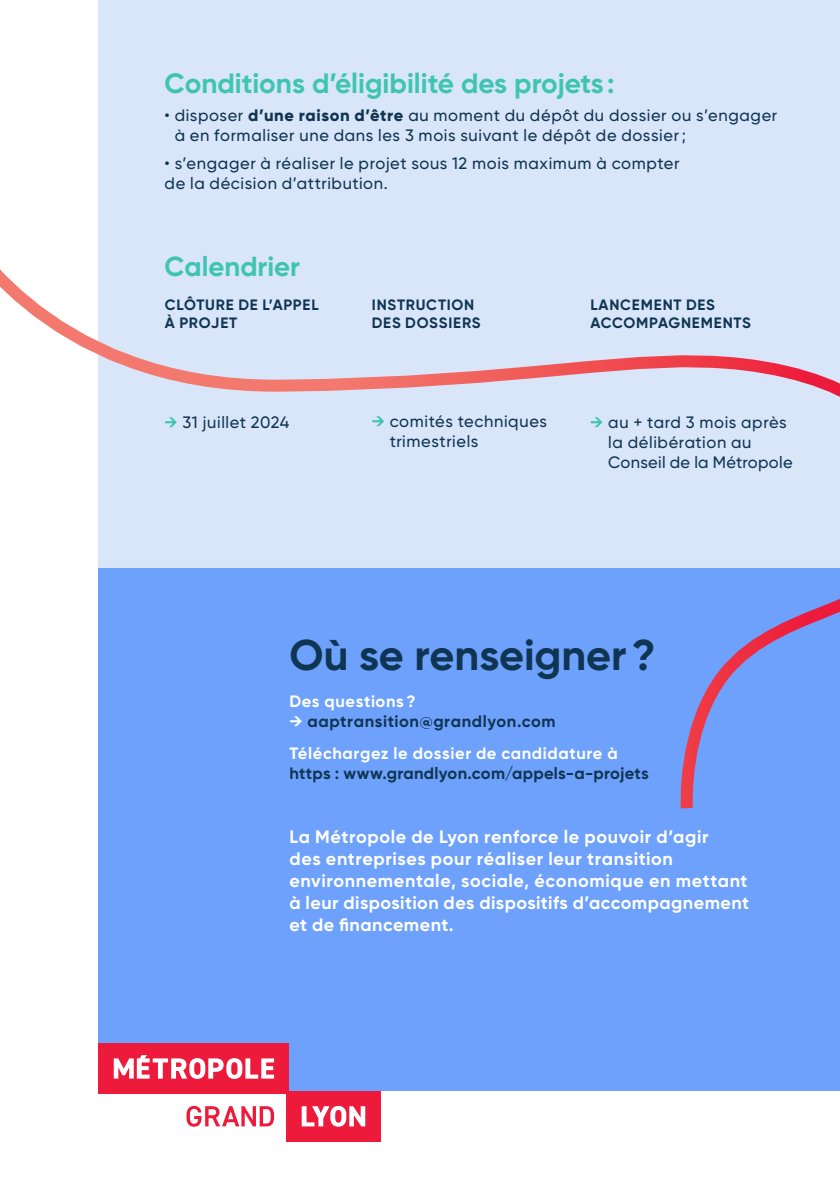
<style>
.page{position:relative;width:840px;height:1191px;background:#fff}
.page>*{position:absolute;margin:0;border:0;box-sizing:border-box;transform-origin:0 0}
.t1{font:700 43px "Gilroy";color:#103553}
.t2{font:700 28px "Gilroy";color:#3fc4b3}
.t3{font:700 27.6px "Gilroy";color:#3fc4b3}
.t4{font:700 18px/22px "Gilroy";letter-spacing:.03em;color:#fff}
.t5{font:500 16.4px/20px "Gilroy";letter-spacing:.035em;color:#103553}
.t6{font:700 16.4px/31.4px "Gilroy";letter-spacing:.035em;color:#fff}
.t7{font:700 16.4px "Gilroy";letter-spacing:.015em;color:#103553}
.t8{font:700 15px/18px "Gilroy";letter-spacing:.05em;color:#103553}
.s1{font-weight:800}
.s2{font-weight:700;color:#3fc4b3}
.s3{color:#103553}
</style>
<div class="page">
<div style="left:98px;top:0;width:741px;height:592px;background:#d9e6f9"></div>
<div style="left:98px;top:568px;width:741px;height:522px;background:#6da1fc"></div>
<svg style="left:186px;top:1105px;width:88px;height:21px"></svg>
<div style="left:286px;top:1091px;width:94px;height:50px;background:#ed1a3b"></div>
<svg style="left:301px;top:1106px;width:64px;height:20px"></svg>
<div style="left:98px;top:1043px;width:191px;height:51px;background:#ed1a3b"></div>
<svg style="left:114px;top:1055px;width:160px;height:24px"></svg>
<svg style="left:0;top:269px;width:839px;height:540px"></svg>
<h2 class="t2" style="left:164px;top:66px;width:451px">Conditions d’éligibilité des projets :</h2>
<p class="t5" style="left:174px;top:105px;width:604px;text-indent:-10px">• disposer <span class="s1">d’une raison d’être</span> au moment du dépôt du dossier ou s’engager à en formaliser une dans les 3 mois suivant le dépôt de dossier ;</p>
<p class="t5" style="left:164px;top:153px;width:516px">• s’engager à réaliser le projet sous 12 mois maximum à compter de la décision d’attribution.</p>
<h3 class="t3" style="left:164px;top:249px;width:137px">Calendrier</h3>
<p class="t8" style="left:165px;top:296px;width:155px">CLÔTURE DE L’APPEL<br>À PROJET</p>
<p class="t8" style="left:371px;top:296px;width:110px">INSTRUCTION<br>DES DOSSIERS</p>
<p class="t8" style="left:590px;top:296px;width:162px">LANCEMENT DES<br>ACCOMPAGNEMENTS</p>
<p class="t5" style="left:164px;top:412px;width:126px"><span class="s2">→</span> 31 juillet 2024</p>
<p class="t5" style="left:389px;top:411px;width:159px;text-indent:-18px"><span class="s2">→</span> comités techniques trimestriels</p>
<p class="t5" style="left:608px;top:412px;width:186px;text-indent:-18px"><span class="s2">→</span> au + tard 3 mois après la délibération au<br>Conseil de la Métropole</p>
<h1 class="t1" style="left:289px;top:627px;width:367px">Où se renseigner?</h1>
<p class="t6" style="left:289px;top:686px;width:128px">Des questions ?</p>
<p class="t6" style="left:289px;top:706px;width:329px">→ <span class="s3">aaptransition@grandlyon.com<br></span>Téléchargez le dossier de candidature à</p>
<p class="t7" style="left:289px;top:763px;width:360px">https : www.grandlyon.com/appels-a-projets</p>
<p class="t4" style="left:289px;top:825px;width:461px">La Métropole de Lyon renforce le pouvoir d’agir<br>des entreprises pour réaliser leur transition environnementale, sociale, économique en mettant à leur disposition des dispositifs d’accompagnement et de financement.</p>
</div>
